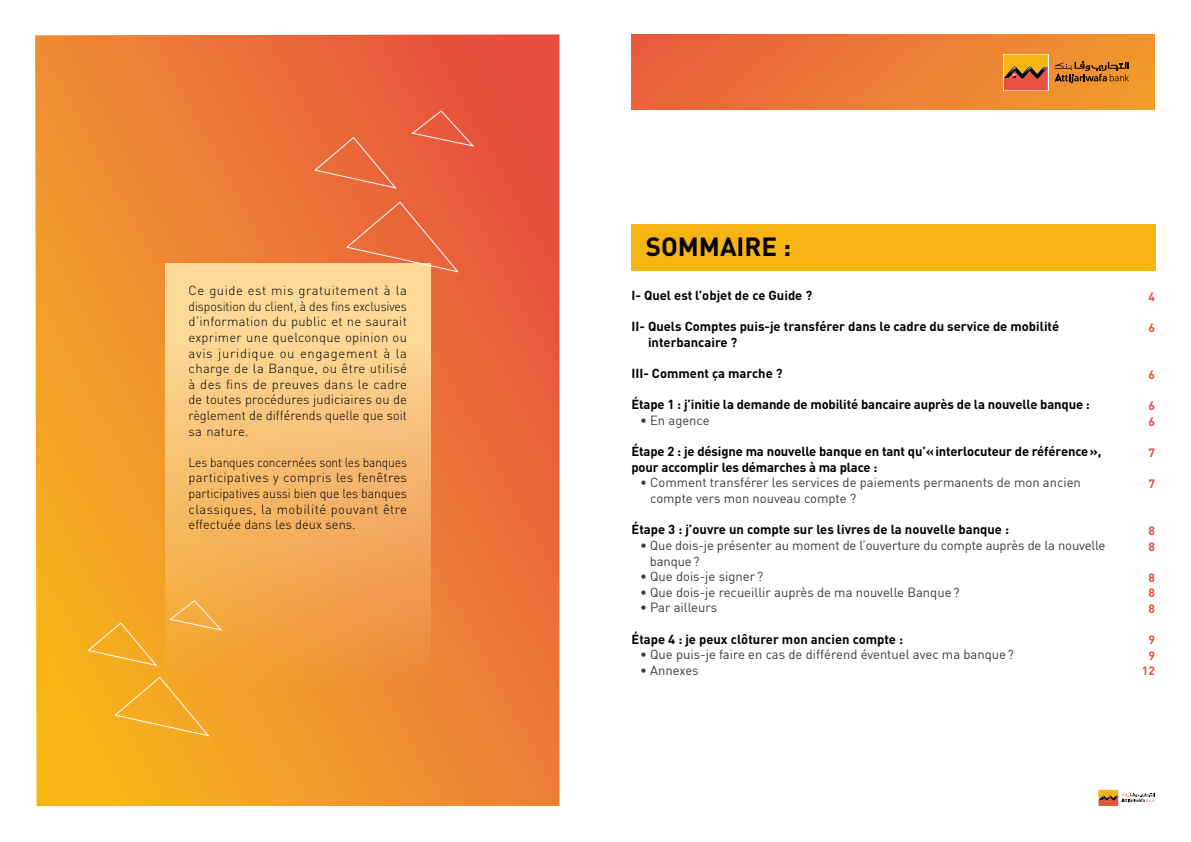
<style>
.page{position:relative;width:1191px;height:842px;background:#fff}
.page>*{position:absolute;margin:0;border:0;box-sizing:border-box;transform-origin:0 0}
.t1{font:700 26px "DIN";color:#000}
.t2{font:700 13px/15.6px "DIN";letter-spacing:-.01em;color:#000}
.t3{font:13px/15.6px "DIN";color:#3a3a39}
.t4{font:300 13px/15.6px "DIN";letter-spacing:.005em;color:#000;text-align:justify}
.t5{font:300 13px/15.6px "DIN";letter-spacing:.005em;color:#000;text-align:justify;scale:.92 1}
.t6{font:700 12px/15.6px "DIN";color:#e74e3c}
</style>
<div class="page">
<svg style="left:35px;top:34px;width:524px;height:772px;background:#ed8134"></svg>
<div style="left:631px;top:224px;width:524px;height:47px;background:#f7b514"></div>
<div style="left:631px;top:34px;width:524px;height:76px;background:linear-gradient(to right,#e85e3d,#f19a2e)"></div>
<svg style="left:1003px;top:54px;width:45px;height:37px"></svg>
<svg style="left:1054px;top:62px;width:75px;height:21px;background:#b16c22"></svg>
<svg style="left:1003px;top:55px;width:44px;height:35px;background:#cf782c"></svg>
<svg style="left:1098px;top:790px;width:57px;height:16px"></svg>
<svg style="left:165px;top:264px;width:265px;height:496px;background:#f5b563"></svg>
<svg style="left:345px;top:201px;width:114px;height:72px;background:#eb774a"></svg>
<svg style="left:114px;top:676px;width:96px;height:61px;background:#f4ac2a"></svg>
<svg style="left:314px;top:137px;width:83px;height:52px;background:#ea6f43"></svg>
<svg style="left:87px;top:622px;width:71px;height:44px;background:#f4ae2c"></svg>
<svg style="left:411px;top:110px;width:64px;height:37px;background:#e96247"></svg>
<svg style="left:169px;top:600px;width:54px;height:31px;background:#f4b04d"></svg>
<p class="t4" style="left:189px;top:282px;width:220px">Ce guide est mis gratuitement à la disposition du client, à des fins exclusives d’information du public et ne saurait exprimer une quelconque opinion ou avis juridique ou engagement à la charge de la Banque, ou être utilisé à des fins de preuves dans le cadre de toutes procédures judiciaires ou de règlement de différends quelle que soit sa nature.</p>
<p class="t5" style="left:189px;top:454px;width:239px">Les banques concernées sont les banques participatives y compris les fenêtres participatives aussi bien que les banques classiques, la mobilité pouvant être effectuée dans les deux sens.</p>
<h1 class="t1" style="left:645px;top:229px;width:147px">SOMMAIRE :</h1>
<p class="t2" style="left:631px;top:287px;width:182px">I- Quel est l’objet de ce Guide ?</p>
<p class="t2" style="left:648px;top:318px;width:413px;text-indent:-16px">II- Quels Comptes puis-je transférer dans le cadre du service de mobilité interbancaire ?</p>
<p class="t2" style="left:631px;top:365px;width:153px">III- Comment ça marche ?</p>
<p class="t2" style="left:631px;top:396px;width:460px">Étape 1 : j’initie la demande de mobilité bancaire auprès de la nouvelle banque :</p>
<p class="t3" style="left:640px;top:412px;width:71px">• En agence</p>
<p class="t2" style="left:631px;top:443px;width:471px">Étape 2 : je désigne ma nouvelle banque en tant qu’«interlocuteur de référence», pour accomplir les démarches à ma place :</p>
<p class="t3" style="left:650px;top:475px;width:432px;text-indent:-10px">• Comment transférer les services de paiements permanents de mon ancien compte vers mon nouveau compte ?</p>
<p class="t2" style="left:631px;top:521px;width:379px">Étape 3 : j’ouvre un compte sur les livres de la nouvelle banque :</p>
<p class="t3" style="left:650px;top:537px;width:457px;text-indent:-10px">• Que dois-je présenter au moment de l’ouverture du compte auprès de la nouvelle banque?</p>
<p class="t3" style="left:640px;top:568px;width:125px">• Que dois-je signer?</p>
<p class="t3" style="left:640px;top:584px;width:321px">• Que dois-je recueillir auprès de ma nouvelle Banque?</p>
<p class="t3" style="left:640px;top:599px;width:79px">• Par ailleurs</p>
<p class="t2" style="left:631px;top:630px;width:273px">Étape 4 : je peux clôturer mon ancien compte :</p>
<p class="t3" style="left:640px;top:646px;width:375px">• Que puis-je faire en cas de différend éventuel avec ma banque?</p>
<p class="t3" style="left:640px;top:662px;width:60px">• Annexes</p>
<p class="t6" style="left:1148px;top:288px;width:8px">4</p>
<p class="t6" style="left:1148px;top:319px;width:8px">6</p>
<p class="t6" style="left:1148px;top:366px;width:8px">6</p>
<p class="t6" style="left:1148px;top:397px;width:8px">6<br>6</p>
<p class="t6" style="left:1148px;top:444px;width:8px">7</p>
<p class="t6" style="left:1148px;top:475px;width:8px">7</p>
<p class="t6" style="left:1148px;top:522px;width:8px">8<br>8</p>
<p class="t6" style="left:1148px;top:569px;width:8px;text-align:justify">8<br>8<br>8</p>
<p class="t6" style="left:1142px;top:631px;width:15px;text-align:center">9<br>9<br>12</p>
</div>
